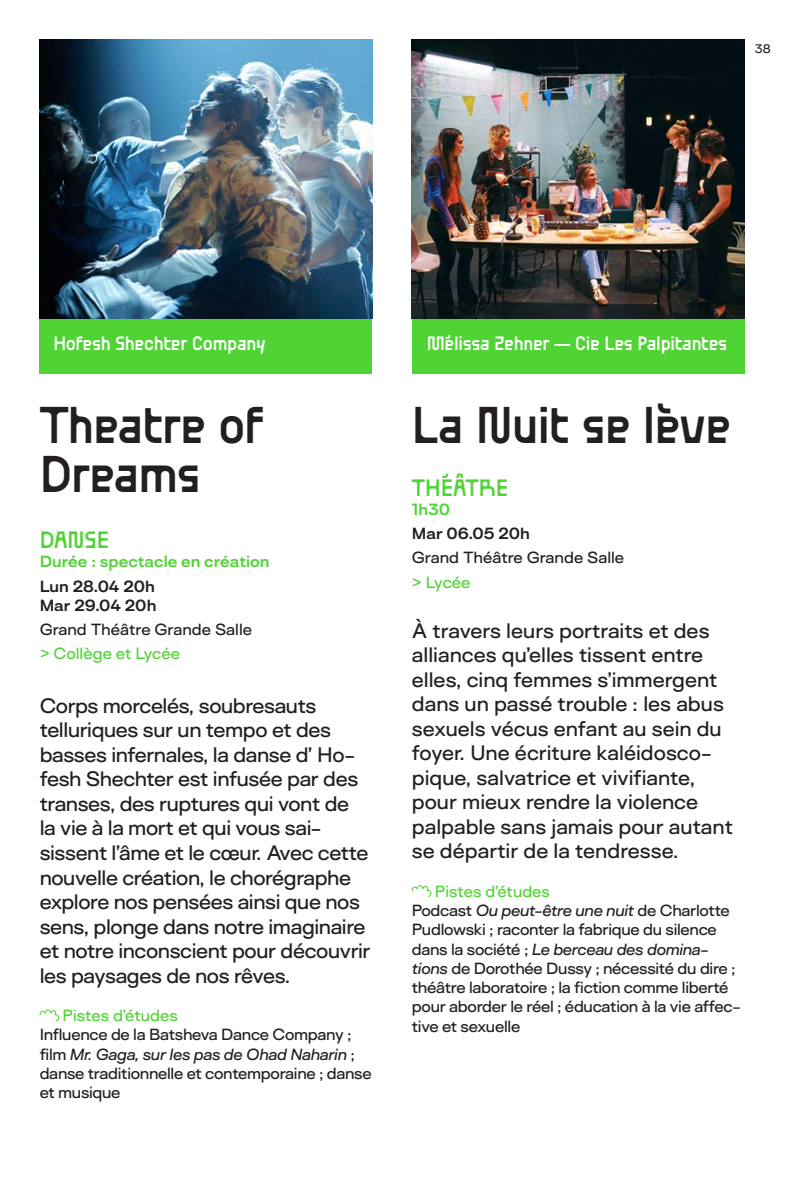
<style>
.page{position:relative;width:794px;height:1191px;background:#fff}
.page>*{position:absolute;margin:0;border:0;box-sizing:border-box;transform-origin:0 0}
.t1{font:500 42px/49px "Ball Pill";letter-spacing:-.025em;color:#231f20}
.t2{font:500 19.25px/24.5px "Surt Expanded";letter-spacing:-.02em;color:#231f20}
.t3{font:500 19.25px/24.5px "Surt Expanded";color:#231f20}
.t4{font:500 19.25px "Ball Pill";color:#50d435}
.t5{font:500 15.75px "Ball Pill";letter-spacing:-.02em;color:#fff}
.dates{font:500 14.88px/19.2px "Surt Expanded";letter-spacing:-.02em;color:#231f20}
.dates-2{font:500 14.88px "Surt Expanded";color:#50d435}
.dates-3{font:500 14.88px "Surt Expanded";color:#231f20}
.dates-4{font:700 14.88px/19.2px "Surt Expanded";color:#231f20}
.dates-5{font:700 14.88px "Surt Expanded";color:#50d435}
.t6{font:500 11.38px "Surt Expanded";color:#231f20}
.s1{font-style:italic}
</style>
<div class="page">
<div style="left:40px;top:294px;width:332px;height:79px;background:#50d435"></div>
<div style="left:412px;top:294px;width:332px;height:79px;background:#50d435"></div>
<img style="left:412px;top:40px;width:332px;height:279px">
<svg style="left:39px;top:1009px;width:21px;height:12px"></svg>
<svg style="left:411px;top:885px;width:21px;height:12px"></svg>
<img style="left:40px;top:40px;width:332px;height:279px">
<p class="t6" style="left:755px;top:41px;width:17px">38</p>
<p class="t5" style="left:53px;top:331px;width:214px">Hofesh Shechter Company</p>
<p class="t5" style="left:427px;top:331px;width:302px">Mélissa Zehner — Cie Les Palpitantes</p>
<p class="t1" style="left:40px;top:399px;width:226px">Theatre of<br>Dreams</p>
<p class="t4" style="left:40px;top:524px;width:71px">DANSE</p>
<p class="dates-5" style="left:40px;top:551px;width:231px">Durée : spectacle en création</p>
<p class="dates-4" style="left:40px;top:576px;width:118px">Lun 28.04 20h<br>Mar 29.04 20h</p>
<p class="dates-3" style="left:40px;top:619px;width:214px">Grand Théâtre Grande Salle</p>
<p class="dates-2" style="left:40px;top:643px;width:142px">&gt; Collège et Lycée</p>
<p class="t2" style="left:40px;top:693px;width:332px">Corps morcelés, soubresauts telluriques sur un tempo et des basses infernales, la danse d’ Ho&shy;fesh Shechter est infusée par des transes, des ruptures qui vont de<br>la vie à la mort et qui vous sai&shy;sissent l’âme et le cœur. Avec cette nouvelle création, le chorégraphe explore nos pensées ainsi que nos sens, plonge dans notre imaginaire et notre inconscient pour découvrir les paysages de nos rêves.</p>
<p class="dates-2" style="left:63px;top:1005px;width:117px">Pistes d’études</p>
<p class="dates" style="left:40px;top:1024px;width:333px">Influence de la Batsheva Dance Company ; film <span class="s1">Mr. Gaga, sur les pas de Ohad Naharin</span> ; danse traditionnelle et contemporaine ; danse et musique</p>
<p class="t1" style="left:412px;top:399px;width:321px">La Nuit se lève</p>
<p class="t4" style="left:412px;top:472px;width:98px">THÉÂTRE</p>
<p class="dates-5" style="left:412px;top:499px;width:40px">1h30</p>
<p class="dates-4" style="left:412px;top:523px;width:119px">Mar 06.05 20h</p>
<p class="dates-3" style="left:412px;top:548px;width:214px">Grand Théâtre Grande Salle</p>
<p class="dates-2" style="left:412px;top:572px;width:60px">&gt; Lycée</p>
<p class="t3" style="left:412px;top:618px;width:322px">À travers leurs portraits et des alliances qu’elles tissent entre elles, cinq femmes s’immergent dans un passé trouble : les abus sexuels vécus enfant au sein du foyer. Une écriture kaléidosco&shy;pique, salvatrice et vivifiante, pour mieux rendre la violence palpable sans jamais pour autant se départir de la tendresse.</p>
<p class="dates-2" style="left:435px;top:881px;width:117px">Pistes d’études</p>
<p class="dates" style="left:412px;top:900px;width:330px">Podcast <span class="s1">Ou peut-être une nuit</span> de Charlotte Pudlowski ; raconter la fabrique du silence dans la société ; <span class="s1">Le berceau des domina&shy;tions</span> de Dorothée Dussy ; nécessité du dire ; théâtre laboratoire ; la fiction comme liberté pour aborder le réel ; éducation à la vie affec&shy;tive et sexuelle</p>
</div>
